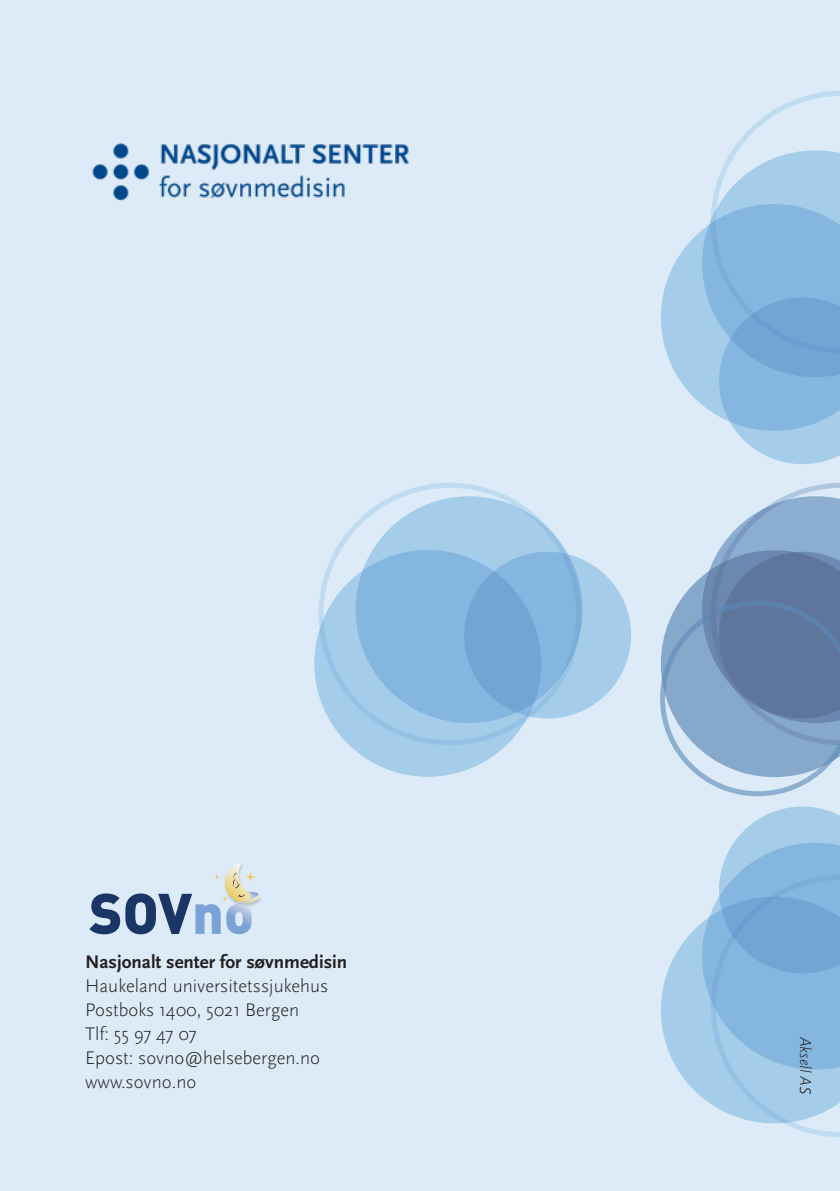
<style>
.page{position:relative;width:840px;height:1191px;background:#fff}
.page>*{position:absolute;margin:0;border:0;box-sizing:border-box;transform-origin:0 0}
.t1{font:300 19px/24px "Scala Sans Pro";color:#231f20}
.t2{font:700 19px "Scala Sans Pro";color:#231f20}
.t3{font:italic 300 16px "Scala Sans Pro";color:#231f20}
</style>
<div class="page">
<div style="left:0;top:0;width:839px;height:1191px;background:#dcebf7"></div>
<img style="left:92px;top:143px;width:318px;height:57px">
<div style="left:464px;top:552px;width:166px;height:166px;background:#a5cdea;border-radius:50%"></div>
<svg style="left:661px;top:231px;width:40px;height:173px;fill:#a5cdea"></svg>
<svg style="left:314px;top:550px;width:227px;height:227px;background:#a3cbe9"></svg>
<svg style="left:661px;top:924px;width:40px;height:172px;fill:#a5cdea"></svg>
<svg style="left:355px;top:496px;width:227px;height:227px;background:#88b7df"></svg>
<svg style="left:701px;top:91px;width:138px;height:373px"></svg>
<svg style="left:660px;top:483px;width:179px;height:313px"></svg>
<svg style="left:701px;top:806px;width:138px;height:331px;background:#97c1e3"></svg>
<svg style="left:89px;top:862px;width:172px;height:72px"></svg>
<p class="t2" style="left:85px;top:950px;width:263px">Nasjonalt senter for søvnmedisin</p>
<p class="t1" style="left:85px;top:973px;width:244px">Haukeland universitetssjukehus<br>Postboks 1400, 5021 Bergen<br>Tlf: 55 97 47 07<br>Epost: sovno@helsebergen.no www.sovno.no</p>
<p class="t3" style="left:814px;top:1037px;width:58px;rotate:90deg">Aksell AS</p>
</div>
